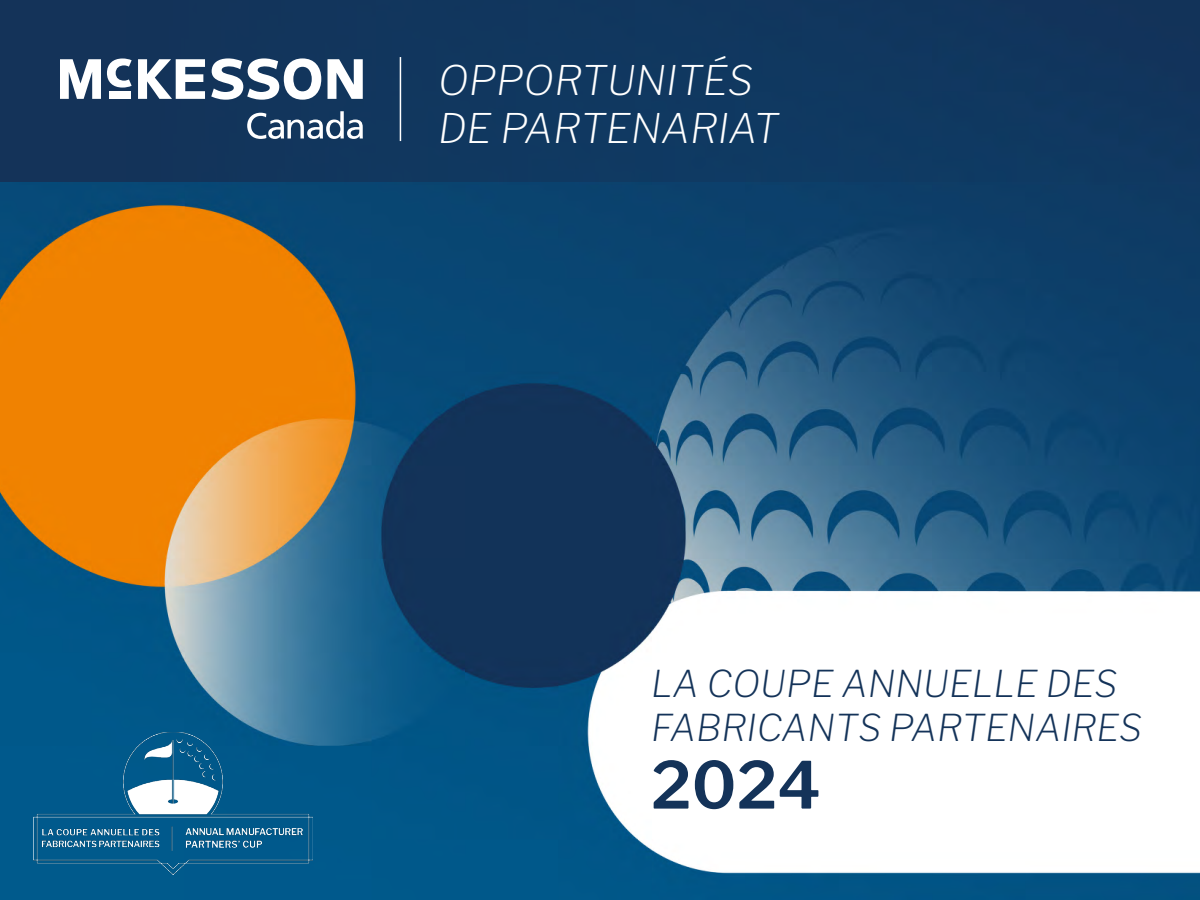
<style>
.page{position:relative;width:1200px;height:900px;background:#fff}
.page>*{position:absolute;margin:0;border:0;box-sizing:border-box;transform-origin:0 0}
.t1{font:600 64.5px "Libre Franklin";color:#143359}
.t2{font:italic 200 40.5px/48px "Libre Franklin";color:#fff}
.t3{font:italic 200 36.75px/44.1px "Libre Franklin";color:#143359}
</style>
<div class="page">
<img style="left:0;top:182px;width:1200px;height:718px">
<div style="left:0;top:0;width:1200px;height:182px;background:#143359"></div>
<hr style="left:400px;top:57px;width:1px;height:84px;background:#fff">
<svg style="left:247px;top:111px;width:116px;height:28px"></svg>
<div style="left:109px;top:92px;width:22px;height:7px;background:#fff"></div>
<svg style="left:328px;top:59px;width:35px;height:40px"></svg>
<svg style="left:60px;top:59px;width:41px;height:40px"></svg>
<svg style="left:138px;top:59px;width:67px;height:40px"></svg>
<svg style="left:211px;top:58px;width:110px;height:42px"></svg>
<svg style="left:107px;top:58px;width:25px;height:30px"></svg>
<img style="left:33px;top:732px;width:280px;height:142px">
<p class="t2" style="left:438px;top:56px;width:342px">OPPORTUNITÉS<br>DE PARTENARIAT</p>
<p class="t3" style="left:651px;top:662px;width:493px">LA COUPE ANNUELLE DES<br>FABRICANTS PARTENAIRES</p>
<h1 class="t1" style="left:651px;top:746px;width:171px">2024</h1>
</div>
